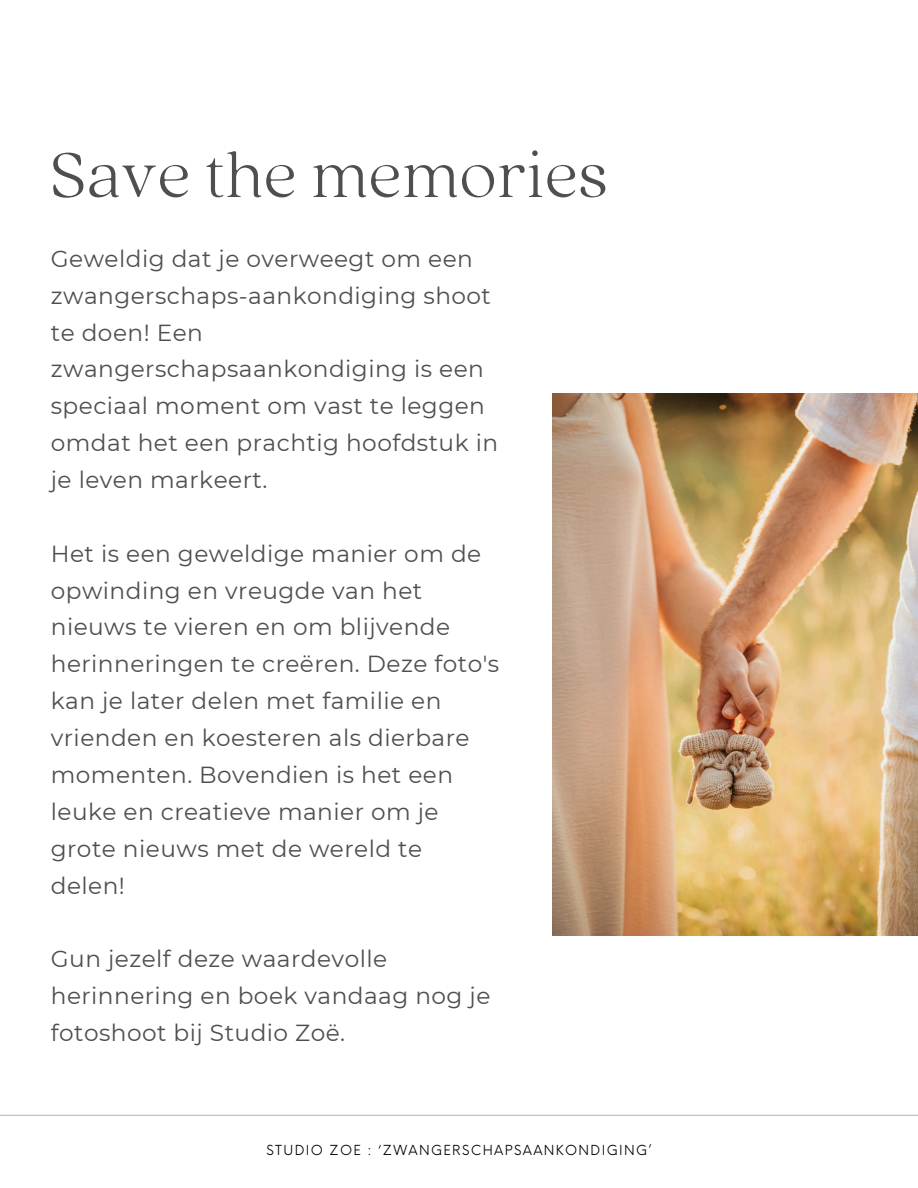
<style>
.page{position:relative;width:918px;height:1188px;background:#fff}
.page>*{position:absolute;margin:0;border:0;box-sizing:border-box;transform-origin:0 0}
.t1{font:100 69.75px "Quincy CF";letter-spacing:.02em;color:#4f4f4f}
.t2{font:23.25px/36.9px "Montserrat";letter-spacing:.02em;color:#4f4f4f}
.t3{font:13.5px "Neue Einstellung";letter-spacing:.1em;color:#000}
</style>
<div class="page">
<hr style="left:0;top:1115px;width:918px;height:1px;background:#d6af9d">
<img style="left:553px;top:393px;width:365px;height:542px">
<h2 class="t1" style="left:51px;top:129px;width:558px">Save the memories</h2>
<h2 class="t2" style="left:51px;top:240px;width:449px">Geweldig dat je overweegt om een zwangerschaps-aankondiging shoot te doen! Een zwangerschapsaankondiging is een speciaal moment om vast te leggen omdat het een prachtig hoofdstuk in je leven markeert.</h2>
<h2 class="t2" style="left:51px;top:535px;width:450px">Het is een geweldige manier om de opwinding en vreugde van het nieuws te vieren en om blijvende herinneringen te creëren. Deze foto's kan je later delen met familie en vrienden en koesteren als dierbare momenten. Bovendien is het een leuke en creatieve manier om je grote nieuws met de wereld te delen!</h2>
<p class="t2" style="left:51px;top:940px;width:441px">Gun jezelf deze waardevolle herinnering en boek vandaag nog je fotoshoot bij Studio Zoë.</p>
<h1 class="t3" style="left:266px;top:1138px;width:387px">STUDIO ZOE : ‘ZWANGERSCHAPSAANKONDIGING’</h1>
</div>
